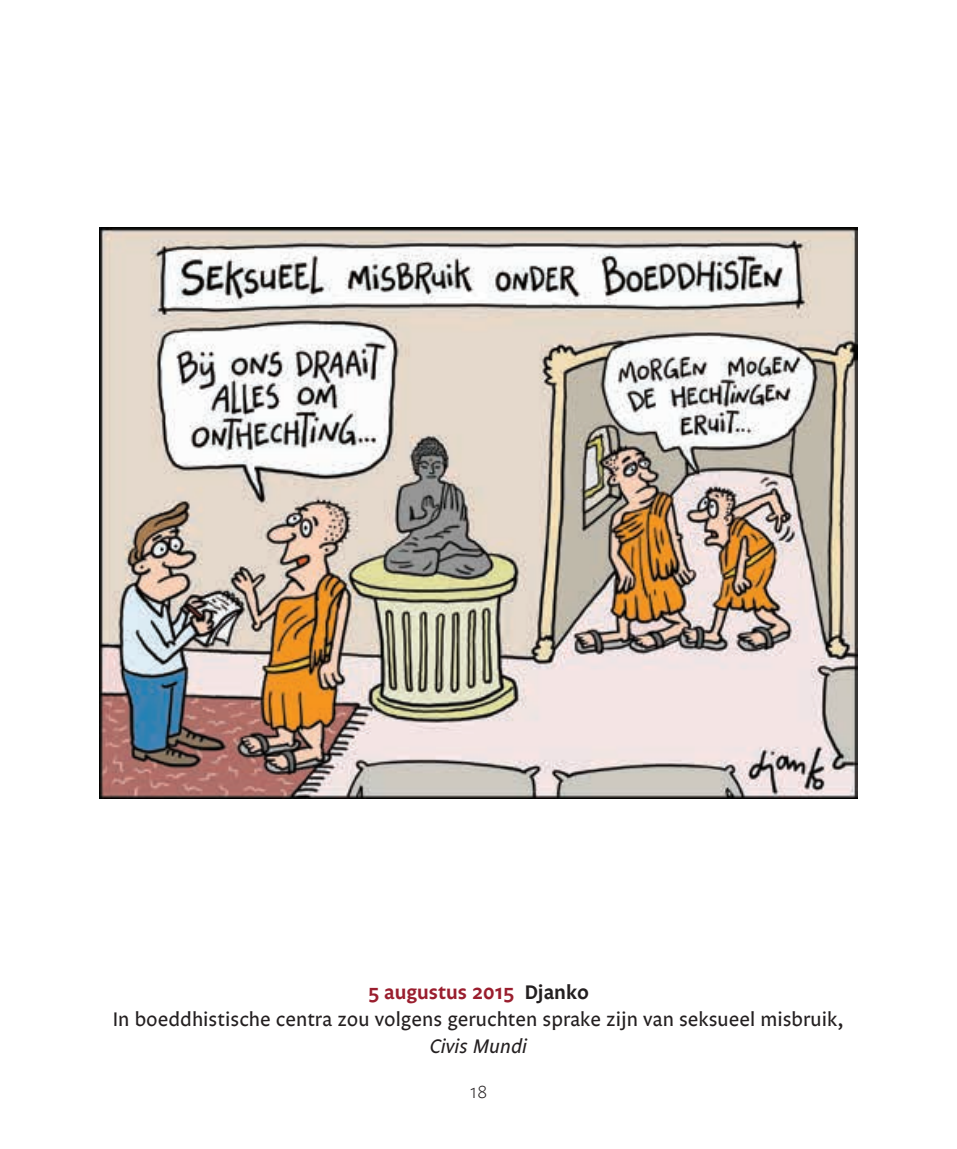
<style>
.page{position:relative;width:957px;height:1149px;background:#fff}
.page>*{position:absolute;margin:0;border:0;box-sizing:border-box;transform-origin:0 0}
.t1{font:20.25px/27px "Legato OT";color:#231f20;text-align:center}
.t2{font:italic 20.25px "Legato OT";color:#231f20}
.t3{font:300 18px "Legato OT";color:#231f20}
.s1{font-weight:600;color:#9a1e2e}
.s2{font-weight:600}
</style>
<div class="page">
<img style="left:99px;top:227px;width:758px;height:571px">
<p class="t1" style="left:113px;top:979px;width:733px"><span class="s1">5 augustus 2015</span> <span class="s2">Djanko<br></span>In boeddhistische centra zou volgens geruchten sprake zijn van seksueel misbruik,</p>
<p class="t2" style="left:430px;top:1033px;width:98px">Civis Mundi</p>
<p class="t3" style="left:469px;top:1081px;width:19px">18</p>
</div>
